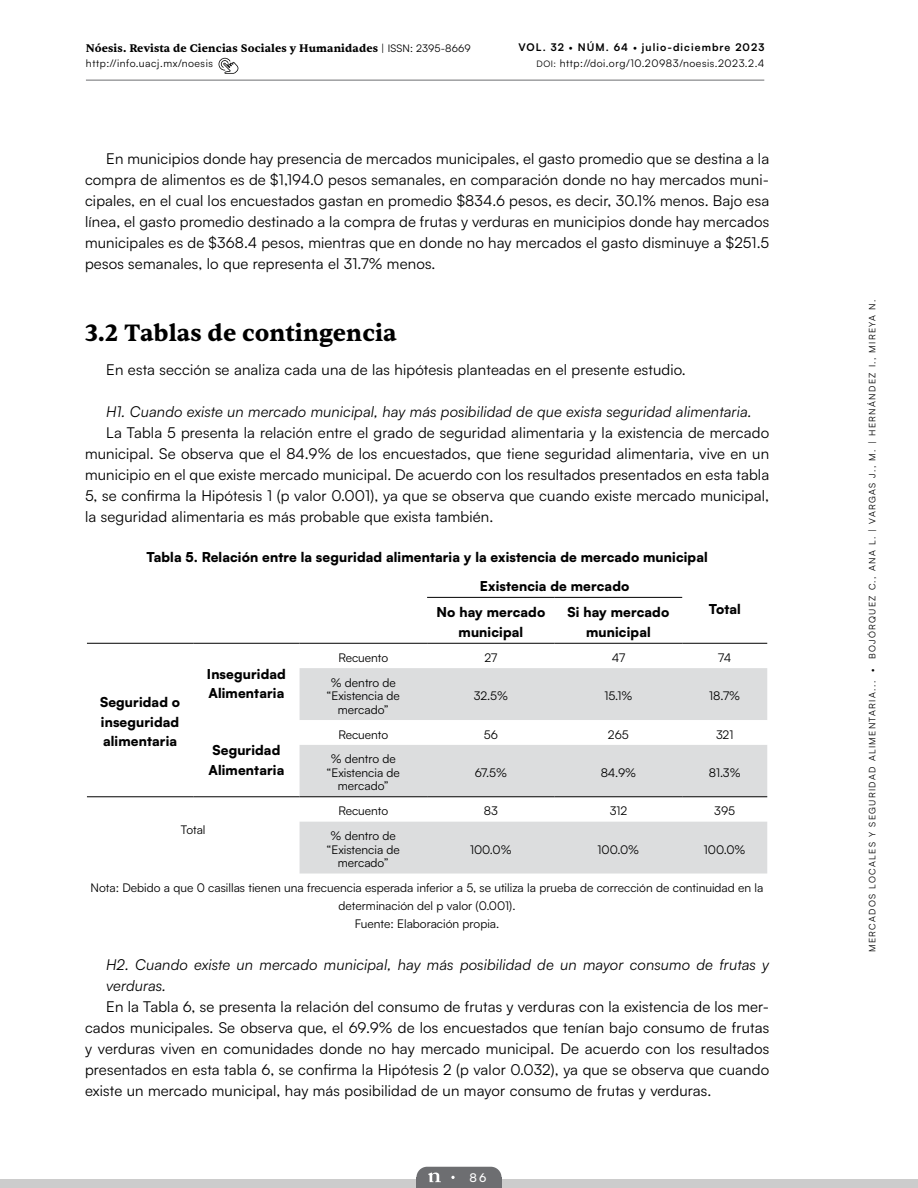
<style>
.page{position:relative;width:918px;height:1188px;background:#fff}
.page>*{position:absolute;margin:0;border:0;box-sizing:border-box;transform-origin:0 0}
.t1{font:700 24px "Sentient";color:#000}
.t2{font:15px/21px "Satoshi";letter-spacing:.01em;color:#000;text-align:justify}
.t3{font:italic 15px/21px "Satoshi";letter-spacing:.01em;color:#000}
.t4{font:900 13.5px/19.5px "Satoshi";letter-spacing:.01em;color:#000}
.t5{font:12px/13.5px "Satoshi";color:#000;text-align:center}
.t6{font:500 12px "Satoshi";color:#fff}
.t7{font:700 11.25px "Sentient";letter-spacing:.01em;color:#000}
.t8{font:10.5px "Satoshi";letter-spacing:.05em;color:#000}
.t9{font:700 10.5px "Satoshi";letter-spacing:.1em;color:#000}
.t10{font:9px "Satoshi";letter-spacing:.15em;color:#000}
.s1{font-family:"Satoshi";font-weight:400;font-size:10.5px}
.s2{font-weight:400}
.s3{font-size:9px}
</style>
<div class="page">
<div style="left:0;top:1179px;width:918px;height:9px;background:#ccc"></div>
<div style="left:416px;top:1167px;width:86px;height:21px;background:#6d6e71;border-radius:11px"></div>
<div style="left:416px;top:1177px;width:86px;height:11px;background:#6d6e71"></div>
<svg style="left:428px;top:1173px;width:13px;height:9px"></svg>
<svg style="left:451px;top:1176px;width:4px;height:3px"></svg>
<hr style="left:86px;top:80px;width:678px;height:1px;background:#6d6e71">
<svg style="left:219px;top:58px;width:19px;height:16px"></svg>
<svg style="left:300px;top:668px;width:467px;height:206px;fill:#dcddde"></svg>
<hr style="left:87px;top:643px;width:106px;height:1px;background:#000">
<hr style="left:193px;top:643px;width:107px;height:1px;background:#000">
<hr style="left:300px;top:643px;width:127px;height:1px;background:#000">
<hr style="left:682px;top:643px;width:85px;height:1px;background:#000">
<hr style="left:427px;top:597px;width:128px;height:1px;background:#000">
<hr style="left:555px;top:597px;width:127px;height:1px;background:#000">
<hr style="left:427px;top:643px;width:128px;height:1px;background:#000">
<hr style="left:555px;top:643px;width:127px;height:1px;background:#000">
<hr style="left:87px;top:796px;width:106px;height:1px;background:#000">
<hr style="left:193px;top:796px;width:107px;height:1px;background:#000">
<hr style="left:300px;top:796px;width:127px;height:1px;background:#000">
<hr style="left:427px;top:796px;width:128px;height:1px;background:#000">
<hr style="left:555px;top:796px;width:127px;height:1px;background:#000">
<hr style="left:682px;top:796px;width:85px;height:1px;background:#000">
<p class="t7" style="left:86px;top:41px;width:386px">Nóesis. Revista de Ciencias Sociales y Humanidades <span class="s1">| ISSN: 2395-8669</span></p>
<p class="t9" style="left:518px;top:40px;width:247px">VOL. 32 <span class="s2">•</span> NÚM. 64 <span class="s2">•</span> julio-diciembre 2023</p>
<p class="t8" style="left:86px;top:56px;width:129px">http://info.uacj.mx/noesis</p>
<p class="t8" style="left:537px;top:56px;width:229px"><span class="s3">DOI:</span> http://doi.org/10.20983/noesis.2023.2.4</p>
<p class="t2" style="left:85px;top:147px;width:686px;text-indent:21px">En municipios donde hay presencia de mercados municipales, el gasto promedio que se destina a la compra de alimentos es de $1,194.0 pesos semanales, en comparación donde no hay mercados muni&shy;cipales, en el cual los encuestados gastan en promedio $834.6 pesos, es decir, 30.1% menos. Bajo esa línea, el gasto promedio destinado a la compra de frutas y verduras en municipios donde hay mercados municipales es de $368.4 pesos, mientras que en donde no hay mercados el gasto disminuye a $251.5 pesos semanales, lo que representa el 31.7% menos.</p>
<h1 class="t1" style="left:85px;top:318px;width:313px">3.2 Tablas de contingencia</h1>
<p class="t2" style="left:106px;top:358px;width:581px">En esta sección se analiza cada una de las hipótesis planteadas en el presente estudio.</p>
<p class="t3" style="left:106px;top:400px;width:647px">H1. Cuando existe un mercado municipal, hay más posibilidad de que exista seguridad alimentaria.</p>
<p class="t2" style="left:85px;top:421px;width:686px;text-indent:21px">La Tabla 5 presenta la relación entre el grado de seguridad alimentaria y la existencia de mercado municipal. Se observa que el 84.9% de los encuestados, que tiene seguridad alimentaria, vive en un municipio en el que existe mercado municipal. De acuerdo con los resultados presentados en esta tabla 5, se confirma la Hipótesis 1 (p valor 0.001), ya que se observa que cuando existe mercado municipal, la seguridad alimentaria es más probable que exista también.</p>
<p class="t4" style="left:480px;top:542px;width:229px;line-height:28.5px;text-indent:-333px">Tabla 5. Relación entre la seguridad alimentaria y la existencia de mercado municipal<br>Existencia de mercado</p>
<p class="t4" style="left:436px;top:602px;width:110px">No hay mercado</p>
<p class="t4" style="left:709px;top:598px;width:34px">Total</p>
<p class="t4" style="left:459px;top:621px;width:66px">municipal</p>
<p class="t4" style="left:568px;top:602px;width:103px;text-align:center">Si hay mercado municipal</p>
<p class="t4" style="left:100px;top:692px;width:82px;text-align:justify">Seguridad o inseguridad alimentaria</p>
<p class="t4" style="left:207px;top:663px;width:80px">Inseguridad<br>Alimentaria</p>
<p class="t4" style="left:208px;top:740px;width:77px">Seguridad<br>Alimentaria</p>
<p class="t5" style="left:338px;top:650px;width:51px">Recuento</p>
<p class="t5" style="left:485px;top:650px;width:14px">27</p>
<p class="t5" style="left:612px;top:650px;width:15px">47</p>
<p class="t5" style="left:718px;top:650px;width:15px">74</p>
<p class="t5" style="left:327px;top:675px;width:75px">% dentro de “Existencia de mercado”</p>
<p class="t5" style="left:474px;top:689px;width:36px">32.5%</p>
<p class="t5" style="left:604px;top:689px;width:29px">15.1%</p>
<p class="t5" style="left:709px;top:689px;width:32px">18.7%</p>
<p class="t5" style="left:338px;top:727px;width:51px">Recuento</p>
<p class="t5" style="left:484px;top:727px;width:16px">56</p>
<p class="t5" style="left:608px;top:727px;width:22px">265</p>
<p class="t5" style="left:716px;top:727px;width:19px">321</p>
<p class="t5" style="left:327px;top:752px;width:75px">% dentro de “Existencia de mercado”</p>
<p class="t5" style="left:475px;top:765px;width:34px">67.5%</p>
<p class="t5" style="left:601px;top:765px;width:37px">84.9%</p>
<p class="t5" style="left:709px;top:765px;width:33px">81.3%</p>
<p class="t5" style="left:338px;top:804px;width:51px">Recuento</p>
<p class="t5" style="left:484px;top:804px;width:16px">83</p>
<p class="t5" style="left:610px;top:804px;width:19px">312</p>
<p class="t5" style="left:714px;top:804px;width:23px">395</p>
<p class="t5" style="left:327px;top:829px;width:75px">% dentro de “Existencia de mercado”</p>
<p class="t5" style="left:181px;top:823px;width:26px">Total</p>
<p class="t5" style="left:470px;top:842px;width:43px">100.0%</p>
<p class="t5" style="left:598px;top:842px;width:43px">100.0%</p>
<p class="t5" style="left:704px;top:842px;width:43px">100.0%</p>
<p class="t5" style="left:91px;top:878px;width:674px;line-height:18px">Nota: Debido a que 0 casillas tienen una frecuencia esperada inferior a 5, se utiliza la prueba de corrección de continuidad en la determinación del p valor (0.001).<br>Fuente: Elaboración propia.</p>
<p class="t3" style="left:106px;top:953px;width:665px">H2. Cuando existe un mercado municipal, hay más posibilidad de un mayor consumo de frutas y verduras.</p>
<p class="t2" style="left:85px;top:995px;width:686px;text-indent:21px">En la Tabla 6, se presenta la relación del consumo de frutas y verduras con la existencia de los mer&shy;cados municipales. Se observa que, el 69.9% de los encuestados que tenían bajo consumo de frutas y verduras viven en comunidades donde no hay mercado municipal. De acuerdo con los resultados presentados en esta tabla 6, se confirma la Hipótesis 2 (p valor 0.032), ya que se observa que cuando existe un mercado municipal, hay más posibilidad de un mayor consumo de frutas y verduras.</p>
<p class="t6" style="left:469px;top:1169px;width:19px">86</p>
<p class="t10" style="left:866px;top:952px;width:654px;rotate:-90deg">MERCADOS LOCALES Y SEGURIDAD ALIMENTARIA... • BOJÓRQUEZ C., ANA L. | VARGAS J., M. | HERNÁNDEZ I., MIREYA N.</p>
</div>
